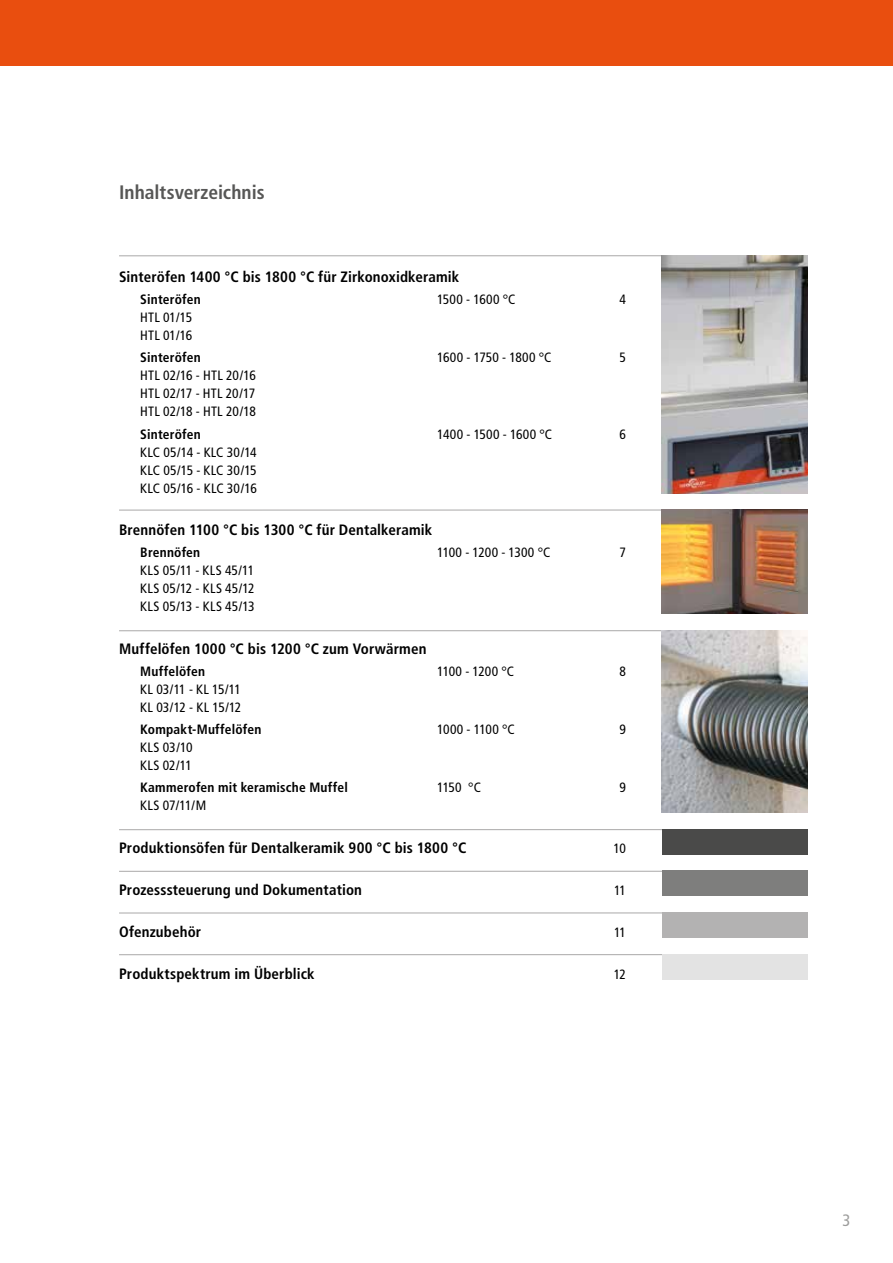
<style>
.page{position:relative;width:893px;height:1263px;background:#fff}
.page>*{position:absolute;margin:0;border:0;box-sizing:border-box;transform-origin:0 0}
.t1{font:700 condensed 19.5px "Frutiger";color:#575756}
.t2{font:condensed 16.5px "Frutiger";color:#9d9d9c}
.t3{font:700 condensed 15px "Frutiger";letter-spacing:.01em;color:#000}
.t4{font:condensed 13.5px/18px "Frutiger";letter-spacing:.01em;color:#000;text-align:justify}
.t5{font:700 condensed 13.5px "Frutiger";letter-spacing:.015em;color:#000}
.t6{font:condensed 13.5px/18px "Frutiger";letter-spacing:-.02em;color:#000}
</style>
<div class="page">
<div style="left:0;top:0;width:893px;height:66px;background:#e94e0f"></div>
<hr style="left:119px;top:630px;width:689px;height:1px;background:#b3b2b2">
<hr style="left:119px;top:255px;width:689px;height:1px;background:#b3b2b2">
<hr style="left:119px;top:509px;width:689px;height:2px;background:#b3b2b2">
<hr style="left:119px;top:829px;width:689px;height:1px;background:#b3b2b2">
<hr style="left:119px;top:871px;width:689px;height:1px;background:#b3b2b2">
<hr style="left:119px;top:912px;width:689px;height:1px;background:#b3b2b2">
<hr style="left:119px;top:954px;width:689px;height:1px;background:#b3b2b2">
<img style="left:662px;top:255px;width:146px;height:238px">
<img style="left:662px;top:509px;width:146px;height:105px">
<div style="left:662px;top:954px;width:146px;height:25px;background:#e3e3e3"></div>
<div style="left:662px;top:912px;width:146px;height:26px;background:#b3b2b2"></div>
<div style="left:662px;top:871px;width:146px;height:25px;background:#7e7e7d"></div>
<div style="left:662px;top:829px;width:146px;height:25px;background:#4a4a49"></div>
<img style="left:662px;top:630px;width:146px;height:183px">
<h1 class="t1" style="left:119px;top:181px;width:147px">Inhaltsverzeichnis</h1>
<p class="t3" style="left:119px;top:268px;width:342px">Sinteröfen 1400 °C bis 1800 °C für Zirkonoxidkeramik</p>
<p class="t5" style="left:140px;top:291px;width:62px">Sinteröfen</p>
<p class="t4" style="left:437px;top:290px;width:80px">1500 - 1600 °C</p>
<p class="t4" style="left:620px;top:290px;width:8px">4</p>
<p class="t4" style="left:140px;top:308px;width:54px">HTL 01/15<br>HTL 01/16</p>
<p class="t5" style="left:140px;top:350px;width:62px">Sinteröfen</p>
<p class="t4" style="left:437px;top:349px;width:116px">1600 - 1750 - 1800 °C</p>
<p class="t4" style="left:620px;top:349px;width:8px">5</p>
<p class="t4" style="left:140px;top:367px;width:117px">HTL 02/16 - HTL 20/16<br>HTL 02/17 - HTL 20/17<br>HTL 02/18 - HTL 20/18</p>
<p class="t5" style="left:140px;top:426px;width:62px">Sinteröfen</p>
<p class="t4" style="left:437px;top:425px;width:117px">1400 - 1500 - 1600 °C</p>
<p class="t4" style="left:620px;top:425px;width:8px">6</p>
<p class="t4" style="left:140px;top:443px;width:118px">KLC 05/14 - KLC 30/14<br>KLC 05/15 - KLC 30/15<br>KLC 05/16 - KLC 30/16</p>
<p class="t3" style="left:119px;top:521px;width:315px">Brennöfen 1100 °C bis 1300 °C für Dentalkeramik</p>
<p class="t5" style="left:140px;top:544px;width:61px">Brennöfen</p>
<p class="t4" style="left:437px;top:544px;width:115px">1100 - 1200 - 1300 °C</p>
<p class="t4" style="left:620px;top:544px;width:8px">7</p>
<p class="t4" style="left:140px;top:562px;width:116px">KLS 05/11 - KLS 45/11<br>KLS 05/12 - KLS 45/12<br>KLS 05/13 - KLS 45/13</p>
<p class="t3" style="left:119px;top:639px;width:309px">Muffelöfen 1000 °C bis 1200 °C zum Vorwärmen</p>
<p class="t5" style="left:140px;top:663px;width:66px">Muffelöfen</p>
<p class="t6" style="left:437px;top:662px;width:79px">1100 - 1200 °C</p>
<p class="t4" style="left:620px;top:662px;width:8px">8</p>
<p class="t6" style="left:140px;top:680px;width:103px">KL 03/11 - KL 15/11<br>KL 03/12 - KL 15/12</p>
<p class="t5" style="left:140px;top:721px;width:123px">Kompakt-Muffelöfen</p>
<p class="t4" style="left:437px;top:720px;width:79px">1000 - 1100 °C</p>
<p class="t4" style="left:620px;top:720px;width:8px">9</p>
<p class="t4" style="left:140px;top:738px;width:54px">KLS 03/10<br>KLS 02/11</p>
<p class="t5" style="left:140px;top:780px;width:209px">Kammerofen mit keramische Muffel</p>
<p class="t4" style="left:437px;top:779px;width:45px">1150 °C</p>
<p class="t4" style="left:620px;top:779px;width:8px">9</p>
<p class="t4" style="left:140px;top:797px;width:68px">KLS 07/11/M</p>
<p class="t3" style="left:119px;top:839px;width:349px">Produktionsöfen für Dentalkeramik 900 °C bis 1800 °C</p>
<p class="t4" style="left:614px;top:839px;width:14px">10</p>
<p class="t3" style="left:119px;top:881px;width:244px">Prozesssteuerung und Dokumentation</p>
<p class="t4" style="left:614px;top:881px;width:14px">11</p>
<p class="t3" style="left:119px;top:923px;width:84px">Ofenzubehör</p>
<p class="t4" style="left:614px;top:924px;width:14px">11</p>
<p class="t3" style="left:119px;top:965px;width:197px">Produktspektrum im Überblick</p>
<p class="t4" style="left:614px;top:965px;width:14px">12</p>
<p class="t2" style="left:842px;top:1211px;width:9px">3</p>
</div>
